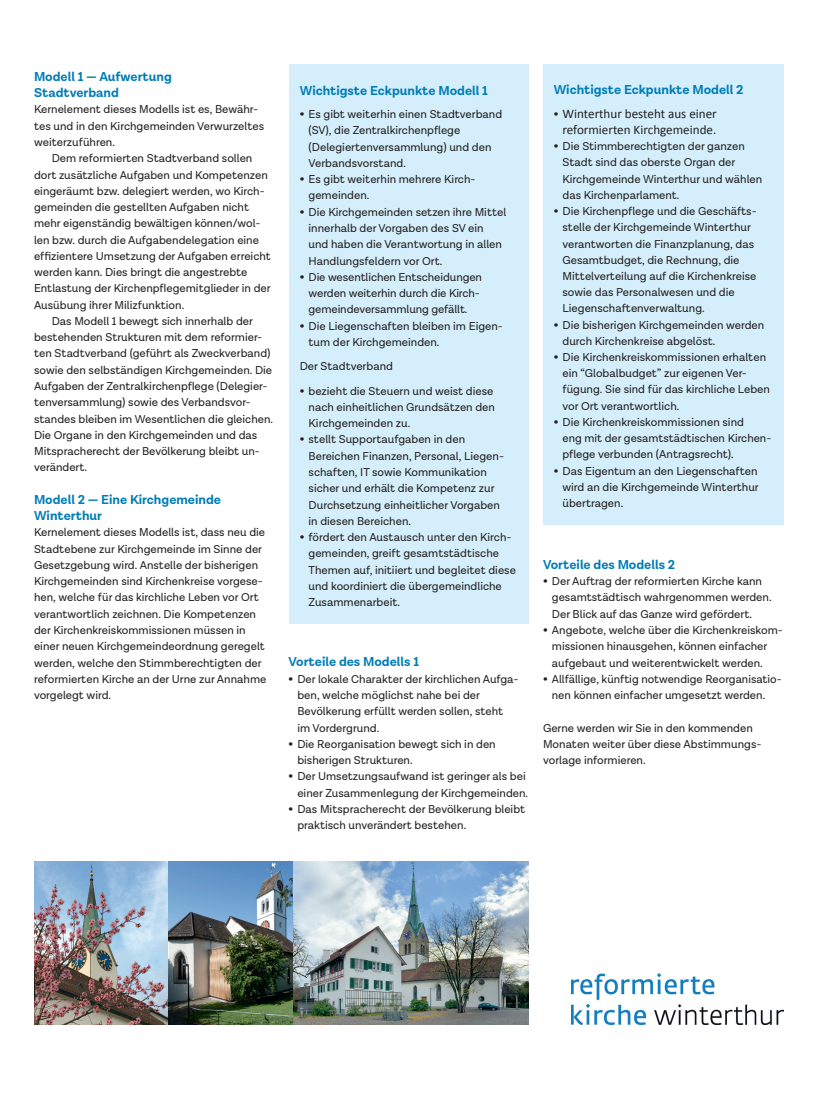
<style>
.page{position:relative;width:815px;height:1106px;background:#fff}
.page>*{position:absolute;margin:0;border:0;box-sizing:border-box;transform-origin:0 0}
.t1{font:700 13.12px/16.2px "Lota Grotesque Alt 1";color:#007cb6}
.t2{font:13.12px/16.2px "Calibri";color:#231f20;text-align:right}
.t3{font:11.5px/16.2px "Lota Grotesque Alt 1";color:#231f20}
.s1{font-weight:900}
.s2{font-family:"Lota Grotesque Alt 1";font-weight:900;font-size:11.5px}
</style>
<div class="page">
<div style="left:289px;top:65px;width:240px;height:558px;background:#d4effb"></div>
<div style="left:543px;top:64px;width:240px;height:460px;background:#d4effb"></div>
<img style="left:571px;top:973px;width:212px;height:51px">
<img style="left:34px;top:861px;width:495px;height:163px">
<p class="t1" style="left:34px;top:69px;width:139px">Modell 1 — Aufwertung<br>Stadtverband</p>
<p class="t3" style="left:34px;top:102px;width:232px">Kernelement dieses Modells ist es, Bewähr&shy;tes und in den Kirchgemeinden Verwurzeltes weiterzuführen.</p>
<p class="t3" style="left:52px;top:150px;width:202px">Dem reformierten Stadtverband sollen</p>
<p class="t3" style="left:34px;top:167px;width:235px">dort zusätzliche Aufgaben und Kompetenzen</p>
<p class="t3" style="left:34px;top:183px;width:232px">eingeräumt bzw. delegiert werden, wo Kirch-</p>
<p class="t3" style="left:34px;top:199px;width:217px">gemeinden die gestellten Aufgaben nicht</p>
<p class="t3" style="left:34px;top:216px;width:228px">mehr eigenständig bewältigen können/wol-</p>
<p class="t3" style="left:34px;top:232px;width:227px">len bzw. durch die Aufgabendelegation eine</p>
<p class="t3" style="left:34px;top:248px;width:238px">effizientere Umsetzung der Aufgaben erreicht</p>
<p class="t3" style="left:34px;top:264px;width:215px">werden kann. Dies bringt die angestrebte</p>
<p class="t3" style="left:34px;top:281px;width:238px">Entlastung der Kirchenpflegemitglieder in der</p>
<p class="t3" style="left:34px;top:297px;width:152px">Ausübung ihrer Milizfunktion.</p>
<p class="t3" style="left:52px;top:313px;width:203px">Das Modell 1 bewegt sich innerhalb der</p>
<p class="t3" style="left:34px;top:329px;width:230px">bestehenden Strukturen mit dem reformier-</p>
<p class="t3" style="left:34px;top:346px;width:238px">ten Stadtverband (geführt als Zweckverband)</p>
<p class="t3" style="left:34px;top:362px;width:240px">sowie den selbständigen Kirchgemeinden. Die</p>
<p class="t3" style="left:34px;top:378px;width:235px">Aufgaben der Zentralkirchenpflege (Delegier-</p>
<p class="t3" style="left:34px;top:394px;width:218px">tenversammlung) sowie des Verbandsvor-</p>
<p class="t3" style="left:34px;top:411px;width:241px">standes bleiben im Wesentlichen die gleichen.</p>
<p class="t3" style="left:34px;top:427px;width:225px">Die Organe in den Kirchgemeinden und das</p>
<p class="t3" style="left:34px;top:443px;width:227px">Mitspracherecht der Bevölkerung bleibt un-</p>
<p class="t3" style="left:34px;top:459px;width:54px">verändert.</p>
<p class="t1" style="left:34px;top:491px;width:189px">Modell 2 — Eine Kirchgemeinde<br>Winterthur</p>
<p class="t3" style="left:34px;top:524px;width:234px">Kernelement dieses Modells ist, dass neu die Stadtebene zur Kirchgemeinde im Sinne der Gesetzgebung wird. Anstelle der bisherigen Kirchgemeinden sind Kirchenkreise vorgese&shy;hen, welche für das kirchliche Leben vor Ort verantwortlich zeichnen. Die Kompetenzen der Kirchenkreiskommissionen müssen in einer neuen Kirchgemeindeordnung geregelt werden, welche den Stimmberechtigten der reformierten Kirche an der Urne zur Annahme vorgelegt wird.</p>
<p class="t1" style="left:300px;top:83px;width:190px">Wichtigste Eckpunkte Modell 1</p>
<p class="t3" style="left:309px;top:106px;width:195px;text-indent:-9px"><span class="s1">•</span> Es gibt weiterhin einen Stadtverband (SV), die Zentralkirchenpflege (Delegiertenversammlung) und den<br>Verbandsvorstand.</p>
<p class="t3" style="left:309px;top:171px;width:169px;text-indent:-9px"><span class="s1">•</span> Es gibt weiterhin mehrere Kirch&shy;gemeinden.</p>
<p class="t3" style="left:309px;top:204px;width:199px;text-indent:-9px"><span class="s1">•</span> Die Kirchgemeinden setzen ihre Mittel innerhalb der Vorgaben des SV ein und haben die Verantwortung in allen Handlungsfeldern vor Ort.</p>
<p class="t3" style="left:300px;top:269px;width:184px;text-align:center"><span class="s1">•</span> Die wesentlichen Entscheidungen werden weiterhin durch die Kirch&shy;gemeindeversammlung gefällt.</p>
<p class="t3" style="left:309px;top:318px;width:196px;text-indent:-9px"><span class="s1">•</span> Die Liegenschaften bleiben im Eigen&shy;tum der Kirchgemeinden.</p>
<p class="t3" style="left:300px;top:358px;width:95px">Der Stadtverband</p>
<p class="t3" style="left:309px;top:383px;width:188px;text-indent:-9px"><span class="s1">•</span> bezieht die Steuern und weist diese nach einheitlichen Grundsätzen den<br>Kirchgemeinden zu.</p>
<p class="t3" style="left:309px;top:432px;width:197px;text-indent:-9px"><span class="s1">•</span> stellt Supportaufgaben in den Bereichen Finanzen, Personal, Liegen&shy;schaften, IT sowie Kommunikation sicher und erhält die Kompetenz zur Durchsetzung einheitlicher Vorgaben in diesen Bereichen.</p>
<p class="t3" style="left:309px;top:529px;width:209px;text-indent:-9px"><span class="s1">•</span> fördert den Austausch unter den Kirch&shy;gemeinden, greift gesamtstädtische Themen auf, initiiert und begleitet diese und koordiniert die übergemeindliche Zusammenarbeit.</p>
<p class="t1" style="left:289px;top:654px;width:132px">Vorteile des Modells 1</p>
<p class="t3" style="left:297px;top:671px;width:223px;text-indent:-9px"><span class="s1">•</span> Der lokale Charakter der kirchlichen Aufga&shy;ben, welche möglichst nahe bei der Bevölkerung erfüllt werden sollen, steht im Vordergrund.</p>
<p class="t3" style="left:297px;top:736px;width:200px;text-indent:-9px"><span class="s1">•</span> Die Reorganisation bewegt sich in den bisherigen Strukturen.</p>
<p class="t3" style="left:289px;top:768px;width:241px;text-align:right"><span class="s1">•</span> Der Umsetzungsaufwand ist geringer als bei einer Zusammenlegung der Kirchgemeinden.</p>
<p class="t3" style="left:297px;top:801px;width:229px;text-indent:-9px"><span class="s1">•</span> Das Mitspracherecht der Bevölkerung bleibt praktisch unverändert bestehen.</p>
<p class="t1" style="left:554px;top:82px;width:191px">Wichtigste Eckpunkte Modell 2</p>
<p class="t2" style="left:554px;top:105px;width:165px"><span class="s2">•</span> Winterthur besteht aus einer reformierten Kirchgemeinde.</p>
<p class="t3" style="left:562px;top:138px;width:201px;text-indent:-9px"><span class="s1">•</span> Die Stimmberechtigten der ganzen<br>Stadt sind das oberste Organ der<br>Kirchgemeinde Winterthur und wählen das Kirchenparlament.</p>
<p class="t3" style="left:562px;top:203px;width:196px;text-indent:-9px"><span class="s1">•</span> Die Kirchenpflege und die Geschäfts&shy;stelle der Kirchgemeinde Winterthur verantworten die Finanzplanung, das Gesamtbudget, die Rechnung, die Mittelverteilung auf die Kirchenkreise sowie das Personalwesen und die Liegenschaftenverwaltung.</p>
<p class="t3" style="left:562px;top:317px;width:203px;text-indent:-9px"><span class="s1">•</span> Die bisherigen Kirchgemeinden werden durch Kirchenkreise abgelöst.</p>
<p class="t3" style="left:562px;top:349px;width:209px;text-indent:-9px"><span class="s1">•</span> Die Kirchenkreiskommissionen erhalten ein “Globalbudget” zur eigenen Ver&shy;fügung. Sie sind für das kirchliche Leben vor Ort verantwortlich.</p>
<p class="t3" style="left:562px;top:414px;width:210px;text-indent:-9px"><span class="s1">•</span> Die Kirchenkreiskommissionen sind<br>eng mit der gesamtstädtischen Kirchen&shy;pflege verbunden (Antragsrecht).</p>
<p class="t3" style="left:562px;top:463px;width:198px;text-align:justify;text-indent:-9px"><span class="s1">•</span> Das Eigentum an den Liegenschaften wird an die Kirchgemeinde Winterthur übertragen.</p>
<p class="t1" style="left:543px;top:557px;width:134px">Vorteile des Modells 2</p>
<p class="t3" style="left:552px;top:573px;width:221px;text-indent:-9px"><span class="s1">•</span> Der Auftrag der reformierten Kirche kann gesamtstädtisch wahrgenommen werden.<br>Der Blick auf das Ganze wird gefördert.</p>
<p class="t3" style="left:552px;top:622px;width:232px;text-indent:-9px"><span class="s1">•</span> Angebote, welche über die Kirchenkreiskom&shy;missionen hinausgehen, können einfacher aufgebaut und weiterentwickelt werden.</p>
<p class="t3" style="left:552px;top:671px;width:231px;text-indent:-9px"><span class="s1">•</span> Allfällige, künftig notwendige Reorganisatio&shy;nen können einfacher umgesetzt werden.</p>
<p class="t3" style="left:543px;top:720px;width:220px">Gerne werden wir Sie in den kommenden<br>Monaten weiter über diese Abstimmungs&shy;vorlage informieren.</p>
</div>
